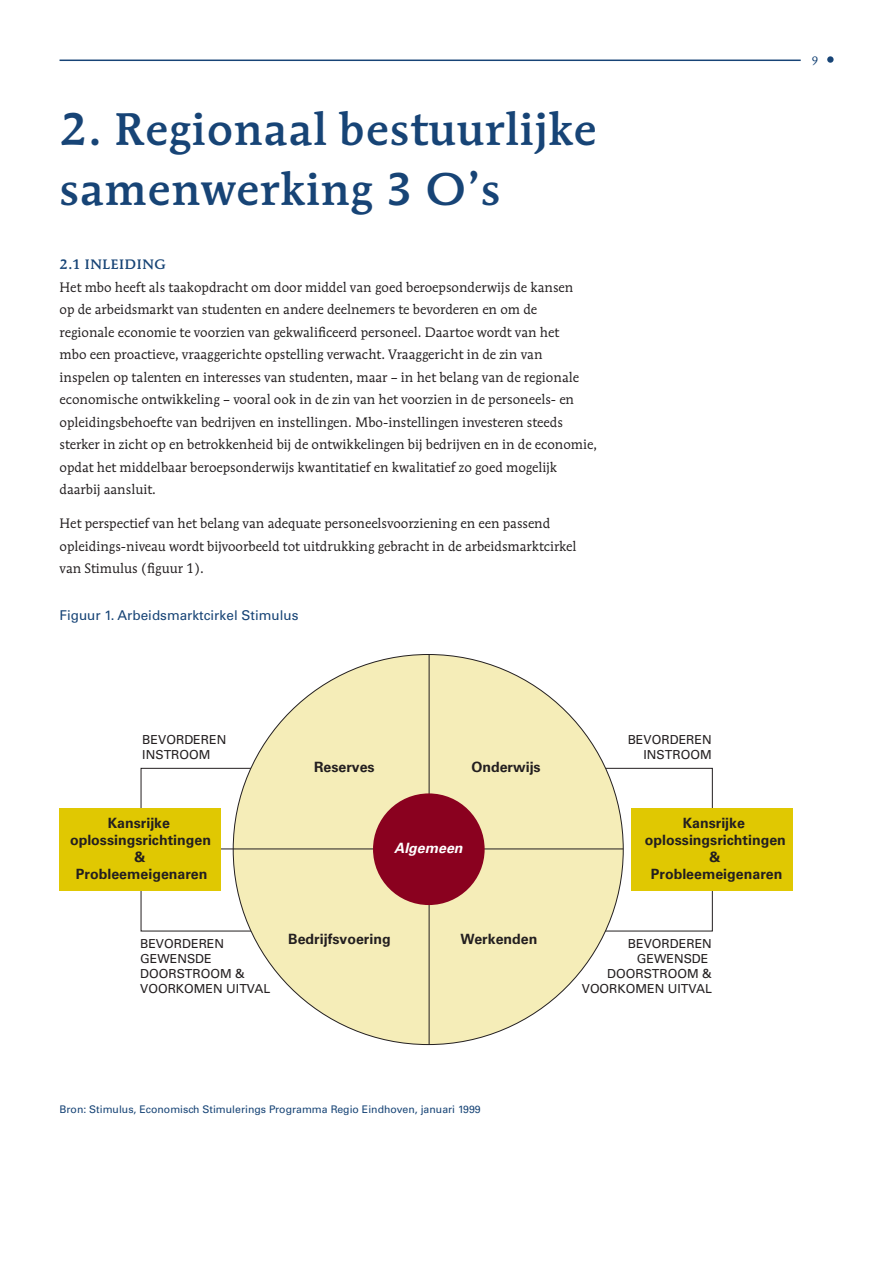
<style>
.page{position:relative;width:893px;height:1263px;background:#fff}
.page>*{position:absolute;margin:0;border:0;box-sizing:border-box;transform-origin:0 0}
.t1{font:500 45px/60px "Mendoza Rom ITC";color:#174476}
.t2{font:700 14.1px/17px "Univers";color:#231f20;text-align:center}
.t3{font:italic 700 14.1px "Univers";color:#fff}
.t4{font:13.5px/22.5px "Mendoza Rom ITC";color:#231f20}
.t5{font:13.5px "Univers";color:#174476}
.t6{font:500 13.5px "Mendoza Rom ITC";letter-spacing:.05em;color:#174476}
.t7{font:12.45px/14.9px "Univers";color:#231f20}
.t8{font:12px "Mendoza Rom ITC";color:#174476}
.t9{font:10.5px "Univers";color:#174476}
</style>
<div class="page">
<hr style="left:60px;top:60px;width:741px;height:1px;background:#174476">
<svg style="left:827px;top:56px;width:7px;height:7px"></svg>
<div style="left:589px;top:768px;width:124px;height:163px;border:1px solid #231f20"></div>
<div style="left:141px;top:768px;width:124px;height:163px;border:1px solid #231f20"></div>
<div style="left:233px;top:654px;width:391px;height:391px;background:#f5edb8;border:1px solid #231f20;border-radius:50%"></div>
<hr style="left:212px;top:848px;width:411px;height:1px;background:#231f20">
<hr style="left:429px;top:654px;width:1px;height:390px;background:#231f20">
<div style="left:373px;top:793px;width:112px;height:112px;background:#8a011f;border-radius:50%"></div>
<div style="left:60px;top:808px;width:161px;height:82px;background:#e0c802"></div>
<div style="left:631px;top:808px;width:162px;height:82px;background:#e0c802"></div>
<h1 class="t1" style="left:60px;top:99px;width:538px">2. Regionaal bestuurlijke samenwerking 3 O’s</h1>
<p class="t6" style="left:60px;top:256px;width:108px">2.1 Inleiding</p>
<p class="t4" style="left:60px;top:275px;width:539px">Het mbo heeft als taakopdracht om door middel van goed beroepsonderwijs de kansen<br>op de arbeidsmarkt van studenten en andere deelnemers te bevorderen en om de<br>regionale economie te voorzien van gekwalificeerd personeel. Daartoe wordt van het<br>mbo een proactieve, vraaggerichte opstelling verwacht. Vraaggericht in de zin van<br>inspelen op talenten en interesses van studenten, maar – in het belang van de regionale economische ontwikkeling – vooral ook in de zin van het voorzien in de personeels- en opleidingsbehoefte van bedrijven en instellingen. Mbo-instellingen investeren steeds sterker in zicht op en betrokkenheid bij de ontwikkelingen bij bedrijven en in de economie, opdat het middelbaar beroepsonderwijs kwantitatief en kwalitatief zo goed mogelijk daarbij aansluit.</p>
<p class="t4" style="left:60px;top:512px;width:518px">Het perspectief van het belang van adequate personeelsvoorziening en een passend opleidings-niveau wordt bijvoorbeeld tot uitdrukking gebracht in de arbeidsmarktcirkel van Stimulus (figuur 1).</p>
<p class="t5" style="left:60px;top:607px;width:241px">Figuur 1. Arbeidsmarktcirkel Stimulus</p>
<p class="t8" style="left:811px;top:53px;width:8px">9</p>
<p class="t7" style="left:142px;top:732px;width:86px">BEVORDEREN<br>INSTROOM</p>
<p class="t2" style="left:314px;top:759px;width:62px">Reserves</p>
<p class="t2" style="left:471px;top:759px;width:71px">Onderwijs</p>
<p class="t7" style="left:628px;top:732px;width:86px;text-align:right">BEVORDEREN<br>INSTROOM</p>
<p class="t2" style="left:70px;top:814px;width:142px">Kansrijke oplossingsrichtingen &amp;<br>Probleemeigenaren</p>
<p class="t2" style="left:645px;top:815px;width:142px">Kansrijke oplossingsrichtingen &amp;<br>Probleemeigenaren</p>
<p class="t3" style="left:394px;top:839px;width:70px">Algemeen</p>
<p class="t2" style="left:288px;top:930px;width:104px">Bedrijfsvoering</p>
<p class="t2" style="left:460px;top:931px;width:78px">Werkenden</p>
<p class="t7" style="left:140px;top:936px;width:132px">BEVORDEREN<br>GEWENSDE<br>DOORSTROOM &amp;<br>VOORKOMEN UITVAL</p>
<p class="t7" style="left:582px;top:936px;width:132px;text-align:right">BEVORDEREN<br>GEWENSDE<br>DOORSTROOM &amp;<br>VOORKOMEN UITVAL</p>
<p class="t9" style="left:60px;top:1103px;width:423px">Bron: Stimulus, Economisch Stimulerings Programma Regio Eindhoven, januari 1999</p>
</div>
